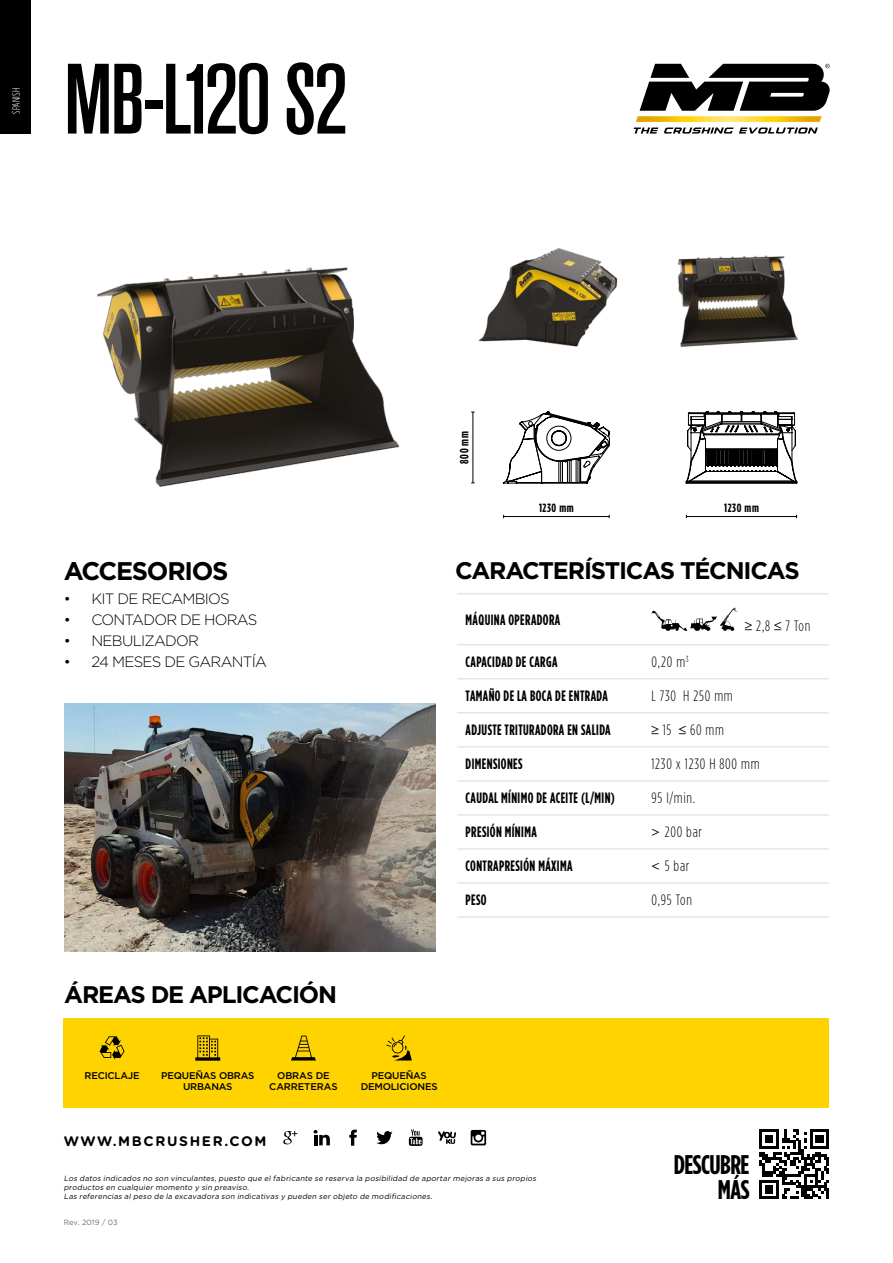
<style>
.page{position:relative;width:893px;height:1263px;background:#fff}
.page>*{position:absolute;margin:0;border:0;box-sizing:border-box;transform-origin:0 0}
.t1{font:500 condensed 98.85px "Akzidenz Grotesk BQ";letter-spacing:-.03em;color:#000}
.t2{font:700 27px/25.2px "Gotham Condensed";letter-spacing:-.02em;color:#000;text-align:right}
.t3{font:700 25.5px "Gotham";letter-spacing:-.05em;color:#000}
.t4{font:700 24px "Gotham";letter-spacing:-.05em;color:#000}
.t5{font:700 15px "Gotham Condensed";letter-spacing:.03em;color:#000;scale:.91 1}
.t6{font:300 15px "Gotham Condensed";letter-spacing:.05em;color:#000}
.t7{font:300 15px "Gotham";letter-spacing:-.05em;color:#000}
.t8{font:700 13.8px "Gotham Rounded";letter-spacing:.12em;color:#000}
.t9{font:700 12px "Gotham Condensed";letter-spacing:.05em;color:#000}
.t10{font:300 10.5px "Gotham Condensed";letter-spacing:.01em;color:#fff}
.t11{font:500 9.75px/10.5px "Gotham";letter-spacing:-.02em;color:#000;text-align:center}
.t12{font:italic 7.5px/9px "Gotham";color:#000}
.t13{font:7.5px "Gotham";color:#6f6f6e}
.s1{font-family:"Century Gothic";font-weight:400;font-size:13.5px}
</style>
<div class="page">
<div style="left:64px;top:1018px;width:765px;height:90px;background:#ffd300"></div>
<div style="left:0;top:0;width:31px;height:134px;background:#000"></div>
<svg style="left:633px;top:128px;width:185px;height:6px"></svg>
<svg style="left:636px;top:64px;width:194px;height:58px"></svg>
<img style="left:64px;top:703px;width:372px;height:248px">
<img style="left:97px;top:267px;width:303px;height:220px">
<img style="left:678px;top:255px;width:120px;height:92px">
<img style="left:478px;top:248px;width:140px;height:99px">
<svg style="left:503px;top:411px;width:107px;height:72px"></svg>
<svg style="left:686px;top:412px;width:111px;height:71px"></svg>
<hr style="left:504px;top:516px;width:105px;height:1px;background:#000">
<hr style="left:472px;top:412px;width:1px;height:71px;background:#000">
<hr style="left:686px;top:516px;width:111px;height:1px;background:#000">
<svg style="left:349px;top:1130px;width:8px;height:16px"></svg>
<svg style="left:438px;top:1131px;width:18px;height:13px"></svg>
<svg style="left:376px;top:1131px;width:16px;height:13px"></svg>
<svg style="left:283px;top:1131px;width:14px;height:13px"></svg>
<svg style="left:314px;top:1130px;width:16px;height:15px"></svg>
<svg style="left:409px;top:1129px;width:14px;height:17px"></svg>
<svg style="left:471px;top:1130px;width:15px;height:15px"></svg>
<hr style="left:457px;top:644px;width:186px;height:1px;background:#dadad9">
<hr style="left:643px;top:644px;width:186px;height:1px;background:#dadad9">
<hr style="left:457px;top:678px;width:186px;height:1px;background:#dadad9">
<hr style="left:643px;top:678px;width:186px;height:1px;background:#dadad9">
<hr style="left:457px;top:712px;width:186px;height:1px;background:#dadad9">
<hr style="left:643px;top:712px;width:186px;height:1px;background:#dadad9">
<hr style="left:457px;top:746px;width:186px;height:1px;background:#dadad9">
<hr style="left:643px;top:746px;width:186px;height:1px;background:#dadad9">
<hr style="left:457px;top:780px;width:186px;height:1px;background:#dadad9">
<hr style="left:643px;top:780px;width:186px;height:1px;background:#dadad9">
<hr style="left:457px;top:814px;width:186px;height:1px;background:#dadad9">
<hr style="left:643px;top:814px;width:186px;height:1px;background:#dadad9">
<hr style="left:457px;top:848px;width:186px;height:1px;background:#dadad9">
<hr style="left:643px;top:848px;width:186px;height:1px;background:#dadad9">
<hr style="left:457px;top:882px;width:186px;height:1px;background:#dadad9">
<hr style="left:643px;top:882px;width:186px;height:1px;background:#dadad9">
<hr style="left:457px;top:917px;width:186px;height:1px;background:#dadad9">
<hr style="left:643px;top:917px;width:186px;height:1px;background:#dadad9">
<hr style="left:457px;top:593px;width:186px;height:1px;background:#dadad9">
<hr style="left:643px;top:593px;width:186px;height:1px;background:#dadad9">
<svg style="left:651px;top:608px;width:87px;height:23px"></svg>
<svg style="left:100px;top:1036px;width:25px;height:24px"></svg>
<svg style="left:195px;top:1035px;width:25px;height:26px"></svg>
<svg style="left:291px;top:1035px;width:25px;height:25px"></svg>
<svg style="left:386px;top:1035px;width:26px;height:25px"></svg>
<svg style="left:759px;top:1129px;width:70px;height:70px"></svg>
<h3 class="t10" style="left:11px;top:114px;width:27px;rotate:-90deg">SPANISH</h3>
<h1 class="t1" style="left:64px;top:43px;width:286px">MB-L120 S2</h1>
<h3 class="t3" style="left:64px;top:554px;width:166px">ACCESORIOS</h3>
<h3 class="t7" style="left:64px;top:589px;width:167px">• KIT DE RECAMBIOS</h3>
<h3 class="t7" style="left:64px;top:610px;width:195px">• CONTADOR DE HORAS</h3>
<h3 class="t7" style="left:64px;top:631px;width:137px">• NEBULIZADOR</h3>
<h3 class="t7" style="left:64px;top:652px;width:205px">• 24 MESES DE GARANTÍA</h3>
<h3 class="t9" style="left:457px;top:464px;width:34px;rotate:-90deg">800 mm</h3>
<h3 class="t9" style="left:539px;top:501px;width:36px">1230 mm</h3>
<h3 class="t9" style="left:724px;top:501px;width:36px">1230 mm</h3>
<h3 class="t4" style="left:455px;top:555px;width:346px">CARACTERÍSTICAS TÉCNICAS</h3>
<h3 class="t5" style="left:466px;top:611px;width:106px">MÁQUINA OPERADORA</h3>
<h3 class="t6" style="left:745px;top:618px;width:67px"><span class="s1">≥</span> 2,8 <span class="s1">≤</span> 7 Ton</h3>
<h3 class="t5" style="left:466px;top:653px;width:102px">CAPACIDAD DE CARGA</h3>
<h3 class="t6" style="left:651px;top:654px;width:39px">0,20 m<sup>3</sup></h3>
<h3 class="t5" style="left:466px;top:687px;width:158px">TAMAÑO DE LA BOCA DE ENTRADA</h3>
<h3 class="t6" style="left:651px;top:688px;width:83px">L 730 H 250 mm</h3>
<h3 class="t5" style="left:466px;top:721px;width:161px">ADJUSTE TRITURADORA EN SALIDA</h3>
<h3 class="t6" style="left:651px;top:722px;width:74px"><span class="s1">≥</span> 15 <span class="s1">≤</span> 60 mm</h3>
<h3 class="t5" style="left:466px;top:755px;width:64px">DIMENSIONES</h3>
<h3 class="t6" style="left:651px;top:756px;width:110px">1230 x 1230 H 800 mm</h3>
<h3 class="t5" style="left:466px;top:789px;width:166px">CAUDAL MÍNIMO DE ACEITE (L/MIN)</h3>
<h3 class="t6" style="left:651px;top:790px;width:45px">95 l/min.</h3>
<h3 class="t5" style="left:466px;top:823px;width:80px">PRESIÓN MÍNIMA</h3>
<h3 class="t6" style="left:651px;top:824px;width:52px"><span class="s1">&gt;</span> 200 bar</h3>
<h3 class="t5" style="left:466px;top:857px;width:119px">CONTRAPRESIÓN MÁXIMA</h3>
<h3 class="t6" style="left:651px;top:858px;width:39px"><span class="s1">&lt;</span> 5 bar</h3>
<h3 class="t5" style="left:466px;top:891px;width:25px">PESO</h3>
<h3 class="t6" style="left:651px;top:892px;width:42px">0,95 Ton</h3>
<h3 class="t4" style="left:64px;top:978px;width:274px">ÁREAS DE APLICACIÓN</h3>
<h3 class="t11" style="left:84px;top:1070px;width:57px">RECICLAJE</h3>
<h3 class="t11" style="left:161px;top:1070px;width:95px">PEQUEÑAS OBRAS<br>URBANAS</h3>
<h3 class="t11" style="left:269px;top:1070px;width:70px">OBRAS DE<br>CARRETERAS</h3>
<h3 class="t11" style="left:361px;top:1070px;width:78px">PEQUEÑAS<br>DEMOLICIONES</h3>
<h3 class="t8" style="left:64px;top:1131px;width:204px">WWW.MBCRUSHER.COM</h3>
<p class="t12" style="left:64px;top:1174px;width:476px">Los datos indicados no son vinculantes, puesto que el fabricante se reserva la posibilidad de aportar mejoras a sus propios productos en cualquier momento y sin preaviso.<br>Las referencias al peso de la excavadora son indicativas y pueden ser objeto de modificaciones.</p>
<p class="t13" style="left:64px;top:1217px;width:56px">Rev. 2019 / 03</p>
<h2 class="t2" style="left:674px;top:1151px;width:77px">DESCUBRE<br>MÁS</h2>
</div>
